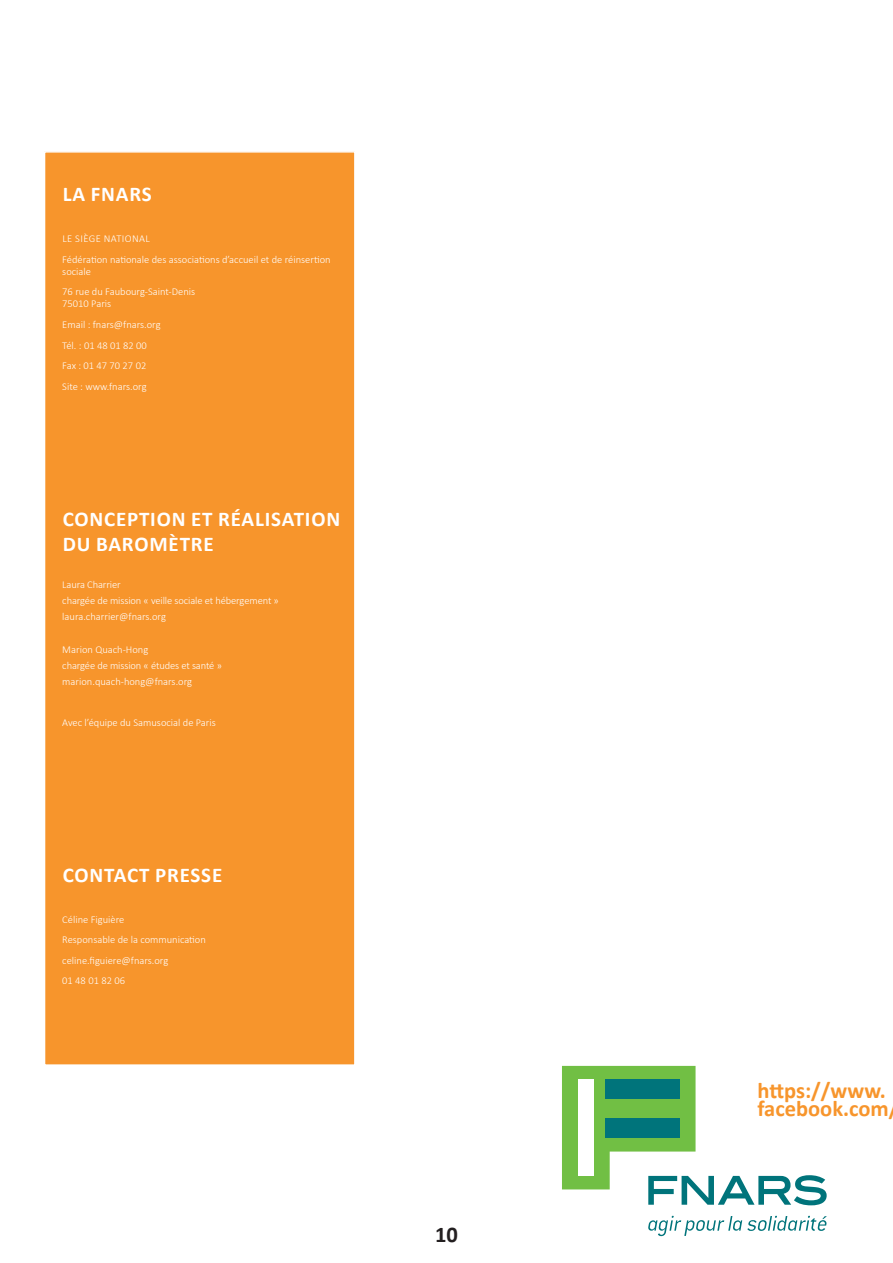
<style>
.page{position:relative;width:893px;height:1263px;background:#fff}
.page>*{position:absolute;margin:0;border:0;box-sizing:border-box;transform-origin:0 0}
.t1{font:700 22.5px/18px "Calibri";color:#f7952c}
.t2{font:700 22.5px "Calibri";color:#231f20}
.t3{font:700 21px "Calibri";letter-spacing:.04em;color:#fff}
.t4{font:300 10.5px/20.5px "Calibri";color:#fff}
</style>
<div class="page">
<svg style="left:562px;top:1066px;width:265px;height:139px"></svg>
<div style="left:578px;top:1079px;width:15px;height:97px;background:#fff"></div>
<div style="left:605px;top:1079px;width:74px;height:20px;background:#00747b"></div>
<div style="left:605px;top:1118px;width:74px;height:20px;background:#00747b"></div>
<svg style="left:648px;top:1216px;width:179px;height:20px"></svg>
<div style="left:45px;top:152px;width:310px;height:913px;background:#f7952c"></div>
<div style="left:44px;top:151px;width:312px;height:915px;border:2px solid #fff"></div>
<h2 class="t3" style="left:63px;top:181px;width:91px">LA FNARS</h2>
<p class="t4" style="left:62px;top:229px;width:270px">Le siège national<br>Fédération nationale des associations d’accueil et de réinsertion</p>
<p class="t4" style="left:62px;top:261px;width:134px">sociale<br>76 rue du Faubourg-Saint-Denis</p>
<p class="t4" style="left:62px;top:294px;width:100px">75010 Paris<br>Email : fnars@fnars.org<br>Tél. : 01 48 01 82 00<br>Fax : 01 47 70 27 02<br>Site : www.fnars.org</p>
<h2 class="t3" style="left:63px;top:506px;width:40px">CONCEP</h2>
<h2 class="t3" style="left:139px;top:506px;width:200px">TION ET RÉALISATION</h2>
<h2 class="t3" style="left:63px;top:531px;width:47px">DU BAR</h2>
<h2 class="t3" style="left:134px;top:531px;width:68px">OMÈTRE</h2>
<p class="t4" style="left:62px;top:576px;width:218px;line-height:16.2px">Laura Charrier<br>chargée de mission « veille sociale et hébergement » laura.charrier@fnars.org</p>
<p class="t4" style="left:62px;top:641px;width:161px;line-height:16.2px">Marion Quach-Hong<br>chargée de mission « études et santé » marion.quach-hong@fnars.org</p>
<p class="t4" style="left:62px;top:712px;width:155px">Avec l’équipe du Samusocial de Paris</p>
<h2 class="t3" style="left:63px;top:862px;width:105px">CONTACT PRESSE</h2>
<p class="t4" style="left:62px;top:909px;width:145px">Céline Figuière<br>Responsable de la communication celine.figuiere@fnars.org<br>01 48 01 82 06</p>
<h1 class="t2" style="left:435px;top:1221px;width:24px">10</h1>
<h1 class="t1" style="left:757px;top:1080px;width:133px">HTTPS://WWW.<br>FACEBOOK.COM</h1>
</div>
